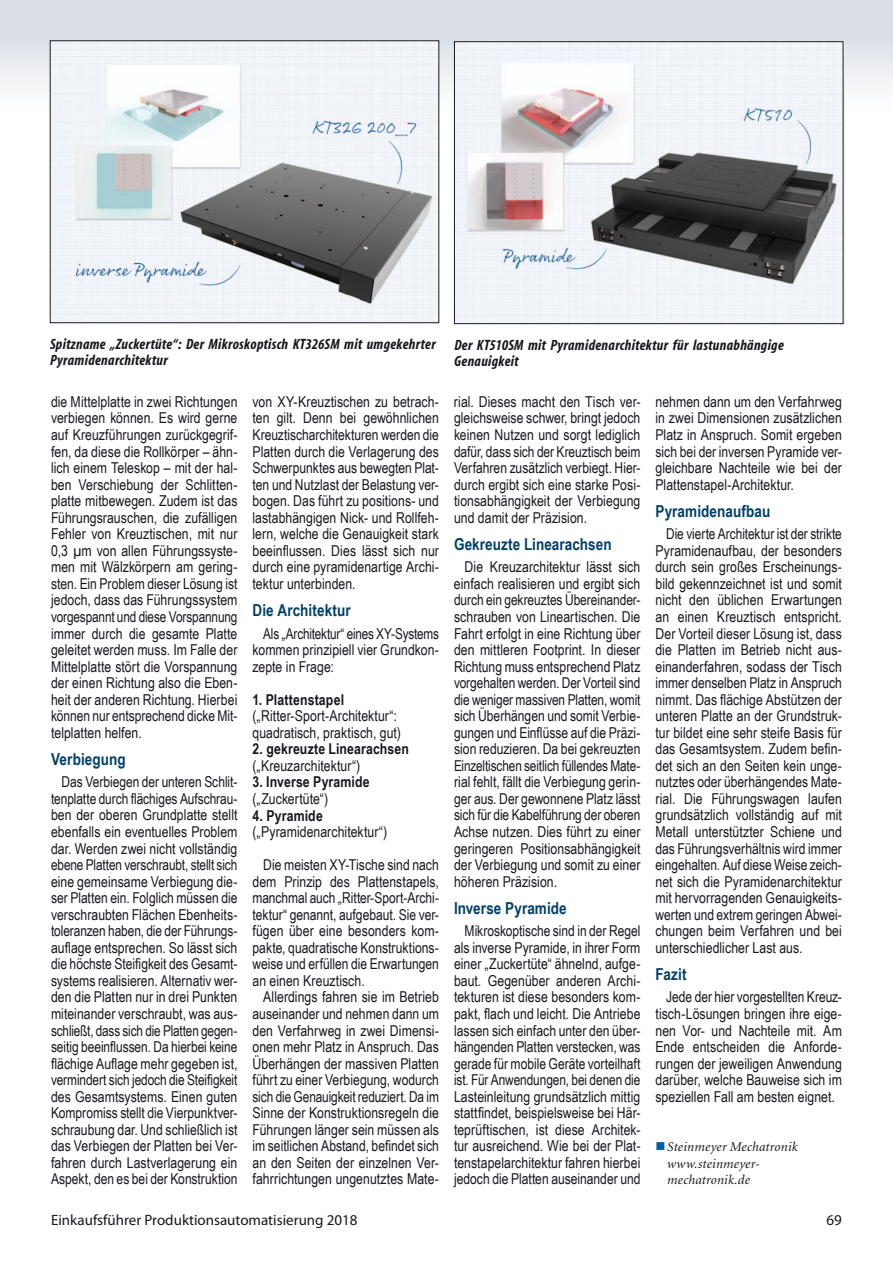
<style>
.page{position:relative;width:893px;height:1263px;background:#fff}
.page>*{position:absolute;margin:0;border:0;box-sizing:border-box;transform-origin:0 0}
.t1{font:700 16.5px "Arial Narrow";letter-spacing:.005em;color:#00406a}
.t2{font:15px/16.5px "Arial Narrow";color:#1a171c;text-align:justify}
.t3{font:italic 700 condensed 15px/16.5px "Myriad";letter-spacing:.02em;color:#1a171c}
.t4{font:15px/16.5px "Arial Narrow";color:#1a171c;text-align:justify;scale:.95 1}
.t5{font:700 15px "Arial Narrow";letter-spacing:.01em;color:#1a171c}
.t6{font:15px "Myriad Pro";color:#1a171c}
.t7{font:italic 13.5px/16.5px "Minion";letter-spacing:.01em;color:#1a171c}
.s1{color:#005da8}
</style>
<div class="page">
<div style="left:0;top:0;width:893px;height:128px;background:linear-gradient(to bottom,#d2d8e2,#fff)"></div>
<img style="left:52px;top:42px;width:385px;height:279px">
<div style="left:50px;top:40px;width:389px;height:283px;border:1px solid #1a171c"></div>
<img style="left:456px;top:42px;width:388px;height:282px">
<div style="left:454px;top:41px;width:389px;height:283px;border:1px solid #1a171c"></div>
<p class="t3" style="left:50px;top:336px;width:387px">Spitzname „Zuckertüte“: Der Mikroskoptisch KT326SM mit umgekehrter<br>Pyramidenarchitektur</p>
<p class="t3" style="left:454px;top:337px;width:331px">Der KT510SM mit Pyramidenarchitektur für lastunabhängige<br>Genauigkeit</p>
<p class="t2" style="left:51px;top:393px;width:188px">die Mittelplatte in zwei Richtungen verbiegen können. Es wird gerne auf Kreuzführungen zurückgegrif&shy;fen, da diese die Rollkörper – ähn&shy;lich einem Teleskop – mit der hal&shy;ben Verschiebung der Schlitten&shy;platte mitbewegen. Zudem ist das Führungsrauschen, die zufälligen Fehler von Kreuztischen, mit nur 0,3 µm von allen Führungssyste&shy;men mit Wälzkörpern am gering&shy;sten. Ein Problem dieser Lösung ist jedoch, dass das Führungssystem vorgespannt und diese Vorspannung immer durch die gesamte Platte geleitet werden muss. Im Falle der Mittelplatte stört die Vorspannung der einen Richtung also die Eben&shy;heit der anderen Richtung. Hierbei können nur entsprechend dicke Mit&shy;telplatten helfen.</p>
<p class="t1" style="left:51px;top:747px;width:76px">Verbiegung</p>
<p class="t2" style="left:51px;top:773px;width:188px;text-indent:11px">Das Verbiegen der unteren Schlit&shy;tenplatte durch flächiges Aufschrau&shy;ben der oberen Grundplatte stellt ebenfalls ein eventuelles Problem dar. Werden zwei nicht vollständig ebene Platten verschraubt, stellt sich eine gemeinsame Verbiegung die&shy;ser Platten ein. Folglich müssen die verschraubten Flächen Ebenheits&shy;toleranzen haben, die der Führungs&shy;auflage entsprechen. So lässt sich die höchste Steifigkeit des Gesamt&shy;systems realisieren. Alternativ wer&shy;den die Platten nur in drei Punkten miteinander verschraubt, was aus&shy;schließt, dass sich die Platten gegen&shy;seitig beeinflussen. Da hierbei keine flächige Auflage mehr gegeben ist, vermindert sich jedoch die Steifigkeit des Gesamtsystems. Einen guten Kompromiss stellt die Vierpunktver&shy;schraubung dar. Und schließlich ist das Verbiegen der Platten bei Ver&shy;fahren durch Lastverlagerung ein Aspekt, den es bei der Konstruktion</p>
<p class="t2" style="left:252px;top:393px;width:188px">von XY-Kreuztischen zu betrach&shy;ten gilt. Denn bei gewöhnlichen Kreuztischarchitekturen werden die Platten durch die Verlagerung des Schwerpunktes aus bewegten Plat&shy;ten und Nutzlast der Belastung ver&shy;bogen. Das führt zu positions- und lastabhängigen Nick- und Rollfeh&shy;lern, welche die Genauigkeit stark beeinflussen. Dies lässt sich nur durch eine pyramidenartige Archi&shy;tektur unterbinden.</p>
<p class="t1" style="left:252px;top:598px;width:100px">Die Architektur</p>
<p class="t4" style="left:252px;top:624px;width:198px;text-indent:11px">Als „Architektur“ eines XY-Systems kommen prinzipiell vier Grundkon&shy;zepte in Frage:</p>
<p class="t5" style="left:252px;top:688px;width:93px">1. Plattenstapel</p>
<p class="t2" style="left:252px;top:707px;width:150px">(„Ritter-Sport-Architektur“: quadratisch, praktisch, gut)</p>
<p class="t5" style="left:252px;top:738px;width:158px">2. gekreuzte Linearachsen</p>
<p class="t2" style="left:252px;top:757px;width:109px">(„Kreuzarchitektur“)</p>
<p class="t5" style="left:252px;top:771px;width:119px">3. Inverse Pyramide</p>
<p class="t2" style="left:252px;top:790px;width:77px">(„Zuckertüte“)</p>
<p class="t5" style="left:252px;top:804px;width:72px">4. Pyramide</p>
<p class="t2" style="left:252px;top:823px;width:136px">(„Pyramidenarchitektur“)</p>
<p class="t2" style="left:252px;top:856px;width:188px;text-indent:11px">Die meisten XY-Tische sind nach dem Prinzip des Plattenstapels, manchmal auch „Ritter-Sport-Archi&shy;tektur“ genannt, aufgebaut. Sie ver&shy;fügen über eine besonders kom&shy;pakte, quadratische Konstruktions&shy;weise und erfüllen die Erwartungen an einen Kreuztisch.</p>
<p class="t2" style="left:252px;top:988px;width:188px;text-indent:11px">Allerdings fahren sie im Betrieb auseinander und nehmen dann um den Verfahrweg in zwei Dimensi&shy;onen mehr Platz in Anspruch. Das Überhängen der massiven Platten führt zu einer Verbiegung, wodurch sich die Genauigkeit reduziert. Da im Sinne der Konstruktionsregeln die Führungen länger sein müssen als im seitlichen Abstand, befindet sich an den Seiten der einzelnen Ver&shy;fahrrichtungen ungenutztes Mate-</p>
<p class="t2" style="left:454px;top:393px;width:188px">rial. Dieses macht den Tisch ver&shy;gleichsweise schwer, bringt jedoch keinen Nutzen und sorgt lediglich dafür, dass sich der Kreuztisch beim Verfahren zusätzlich verbiegt. Hier&shy;durch ergibt sich eine starke Posi&shy;tionsabhängigkeit der Verbiegung und damit der Präzision.</p>
<p class="t1" style="left:454px;top:531px;width:159px">Gekreuzte Linearachsen</p>
<p class="t2" style="left:454px;top:558px;width:188px;text-indent:11px">Die Kreuzarchitektur lässt sich einfach realisieren und ergibt sich durch ein gekreuztes Übereinander&shy;schrauben von Lineartischen. Die Fahrt erfolgt in eine Richtung über den mittleren Footprint. In dieser Richtung muss entsprechend Platz vorgehalten werden. Der Vorteil sind die weniger massiven Platten, womit sich Überhängen und somit Verbie&shy;gungen und Einflüsse auf die Präzi&shy;sion reduzieren. Da bei gekreuzten Einzeltischen seitlich füllendes Mate&shy;rial fehlt, fällt die Verbiegung gerin&shy;ger aus. Der gewonnene Platz lässt sich für die Kabelführung der oberen Achse nutzen. Dies führt zu einer geringeren Positionsabhängigkeit der Verbiegung und somit zu einer höheren Präzision.</p>
<p class="t1" style="left:454px;top:895px;width:114px">Inverse Pyramide</p>
<p class="t2" style="left:454px;top:922px;width:188px;text-indent:11px">Mikroskoptische sind in der Regel als inverse Pyramide, in ihrer Form einer „Zuckertüte“ ähnelnd, aufge&shy;baut. Gegenüber anderen Archi&shy;tekturen ist diese besonders kom&shy;pakt, flach und leicht. Die Antriebe lassen sich einfach unter den über&shy;hängenden Platten verstecken, was gerade für mobile Geräte vorteilhaft ist. Für Anwendungen, bei denen die Lasteinleitung grundsätzlich mittig stattfindet, beispielsweise bei Här&shy;teprüftischen, ist diese Architek&shy;tur ausreichend. Wie bei der Plat&shy;tenstapelarchitektur fahren hierbei jedoch die Platten auseinander und</p>
<p class="t2" style="left:655px;top:393px;width:188px">nehmen dann um den Verfahrweg in zwei Dimensionen zusätzlichen Platz in Anspruch. Somit ergeben sich bei der inversen Pyramide ver&shy;gleichbare Nachteile wie bei der Plattenstapel-Architektur.</p>
<p class="t1" style="left:655px;top:498px;width:116px">Pyramidenaufbau</p>
<p class="t2" style="left:655px;top:525px;width:188px;text-indent:11px">Die vierte Architektur ist der strikte Pyramidenaufbau, der besonders durch sein großes Erscheinungs&shy;bild gekennzeichnet ist und somit nicht den üblichen Erwartungen an einen Kreuztisch entspricht.<br>Der Vorteil dieser Lösung ist, dass die Platten im Betrieb nicht aus&shy;einanderfahren, sodass der Tisch immer denselben Platz in Anspruch nimmt. Das flächige Abstützen der unteren Platte an der Grundstruk&shy;tur bildet eine sehr steife Basis für das Gesamtsystem. Zudem befin&shy;det sich an den Seiten kein unge&shy;nutztes oder überhängendes Mate&shy;rial. Die Führungswagen laufen grundsätzlich vollständig auf mit Metall unterstützter Schiene und das Führungsverhältnis wird immer eingehalten. Auf diese Weise zeich&shy;net sich die Pyramidenarchitektur mit hervorragenden Genauigkeits&shy;werten und extrem geringen Abwei&shy;chungen beim Verfahren und bei unterschiedlicher Last aus.</p>
<p class="t1" style="left:655px;top:962px;width:33px">Fazit</p>
<p class="t2" style="left:655px;top:988px;width:188px;text-indent:11px">Jede der hier vorgestellten Kreuz&shy;tisch-Lösungen bringen ihre eige&shy;nen Vor- und Nachteile mit. Am Ende entscheiden die Anforde&shy;rungen der jeweiligen Anwendung darüber, welche Bauweise sich im speziellen Fall am besten eignet.</p>
<p class="t7" style="left:667px;top:1139px;width:132px;text-indent:-12px"><span class="s1">■</span>Steinmeyer Mechatronik www.steinmeyer&shy;mechatronik.de</p>
<p class="t6" style="left:51px;top:1210px;width:308px">Einkaufsführer Produktionsautomatisierung 2018</p>
<p class="t6" style="left:827px;top:1210px;width:17px">69</p>
</div>
